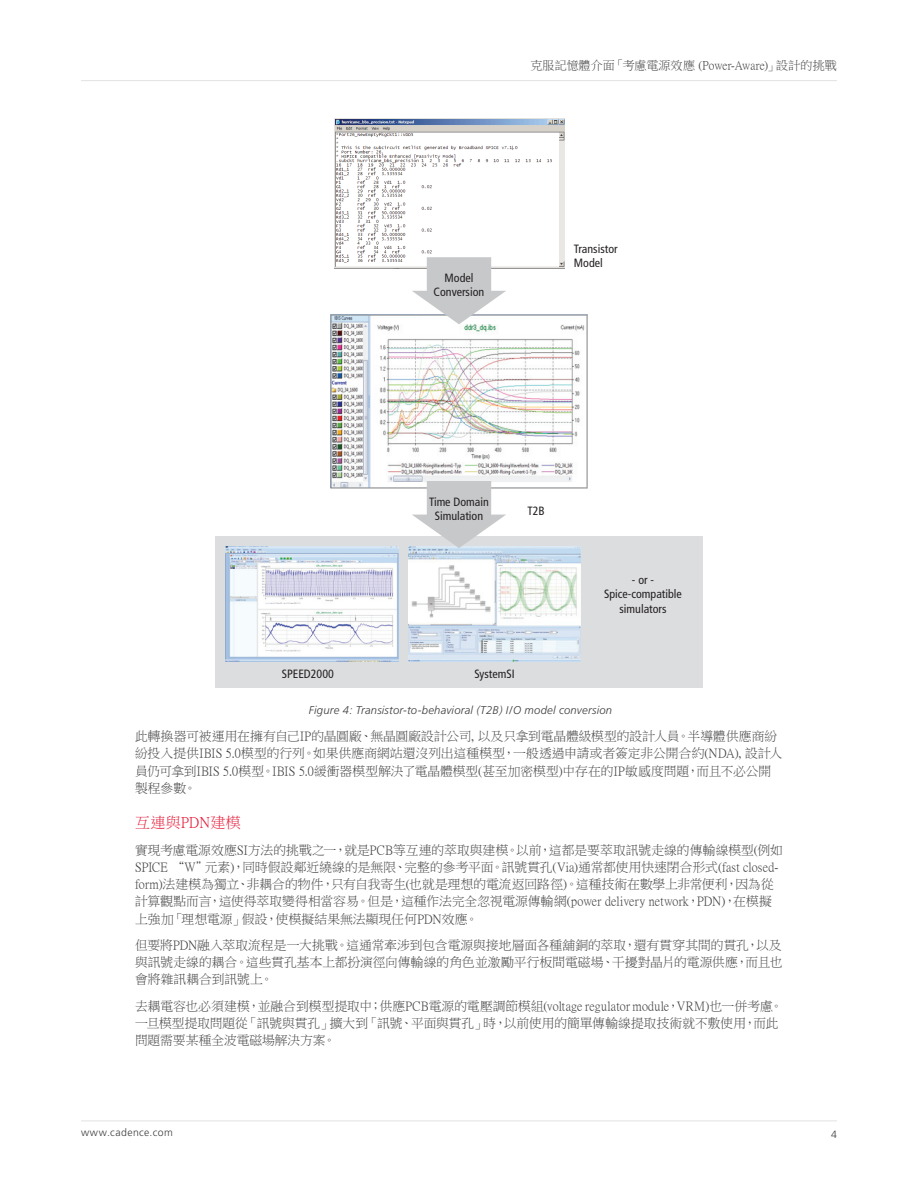
<style>
.page{position:relative;width:918px;height:1188px;background:#fff}
.page>*{position:absolute;margin:0;border:0;box-sizing:border-box;transform-origin:0 0}
.Body_Header_A{font:15px "P Ming Li U";letter-spacing:.025em;color:#e51836}
.Body{font:12.75px/17.2px "P Ming Li U";letter-spacing:.005em;color:#3e3e3f}
.t1{font:condensed 12px/14.4px "Frutiger";color:#231f20;text-align:center}
.t2{font:12px "P Ming Li U";letter-spacing:.005em;color:#3e3e3f}
.t3{font:italic 300 11.25px "Frutiger";letter-spacing:.02em;color:#3e3e3f}
.t4{font:300 10.5px "Frutiger";letter-spacing:.04em;color:#3e3e3f}
</style>
<div class="page">
<div style="left:215px;top:536px;width:488px;height:151px;background:#dcdddf"></div>
<img style="left:334px;top:119px;width:231px;height:149px">
<img style="left:330px;top:314px;width:258px;height:175px">
<img style="left:408px;top:546px;width:173px;height:115px">
<img style="left:226px;top:546px;width:173px;height:115px">
<svg style="left:412px;top:481px;width:94px;height:67px"></svg>
<svg style="left:412px;top:257px;width:94px;height:67px"></svg>
<hr style="left:81px;top:1121px;width:756px;height:1px;background:#e1e2e4">
<hr style="left:81px;top:80px;width:756px;height:1px;background:#e1e2e4">
<p class="t2" style="left:530px;top:59px;width:308px">克服記憶體介面「考慮電源效應 (Power-Aware)」設計的挑戰</p>
<p class="t1" style="left:434px;top:270px;width:52px">Model<br>Conversion</p>
<p class="t1" style="left:574px;top:242px;width:45px;text-align:left">Transistor<br>Model</p>
<p class="t1" style="left:429px;top:494px;width:61px">Time Domain<br>Simulation</p>
<p class="t1" style="left:528px;top:503px;width:19px">T2B</p>
<p class="t1" style="left:282px;top:666px;width:54px">SPEED2000</p>
<p class="t1" style="left:474px;top:666px;width:42px">SystemSI</p>
<p class="t1" style="left:604px;top:573px;width:79px">- or -<br>Spice-compatible simulators</p>
<p class="t3" style="left:309px;top:703px;width:305px">Figure 4: Transistor-to-behavioral (T2B) I/O model conversion</p>
<p class="Body" style="left:135px;top:728px;width:649px">此轉換器可被運用在擁有自己IP的晶圓廠、無晶圓廠設計公司, 以及只拿到電晶體級模型的設計人員。半導體供應商紛紛投入提供IBIS 5.0模型的行列。如果供應商網站還沒列出這種模型，一般透過申請或者簽定非公開合約(NDA), 設計人員仍可拿到IBIS 5.0模型。IBIS 5.0緩衝器模型解決了電晶體模型(甚至加密模型)中存在的IP敏感度問題，而且不必公開製程參數。</p>
<p class="Body_Header_A" style="left:135px;top:815px;width:107px">互連與PDN建模</p>
<p class="Body" style="left:135px;top:841px;width:649px">實現考慮電源效應SI方法的挑戰之一，就是PCB等互連的萃取與建模。以前，這都是要萃取訊號走線的傳輸線模型(例如SPICE “W”元素)，同時假設鄰近繞線的是無限、完整的參考平面。訊號貫孔(Via)通常都使用快速閉合形式(fast closed&shy;form)法建模為獨立、非耦合的物件，只有自我寄生(也就是理想的電流返回路徑)。這種技術在數學上非常便利，因為從計算觀點而言，這使得萃取變得相當容易。但是，這種作法完全忽視電源傳輸網(power delivery network，PDN)，在模擬上強加「理想電源」假設，使模擬結果無法顯現任何PDN效應。</p>
<p class="Body" style="left:135px;top:937px;width:649px;text-align:justify">但要將PDN融入萃取流程是一大挑戰。這通常牽涉到包含電源與接地層面各種舖銅的萃取，還有貫穿其間的貫孔，以及與訊號走線的耦合。這些貫孔基本上都扮演徑向傳輸線的角色並激勵平行板間電磁場、干擾對晶片的電源供應，而且也會將雜訊耦合到訊號上。</p>
<p class="Body" style="left:135px;top:997px;width:650px">去耦電容也必須建模，並融合到模型提取中；供應PCB電源的電壓調節模組(voltage regulator module，VRM)也一併考慮。一旦模型提取問題從「訊號與貫孔」擴大到「訊號、平面與貫孔」時，以前使用的簡單傳輸線提取技術就不敷使用，而此問題需要某種全波電磁場解決方案。</p>
<p class="t4" style="left:81px;top:1127px;width:93px">www.cadence.com</p>
<p class="t4" style="left:831px;top:1128px;width:7px">4</p>
</div>
